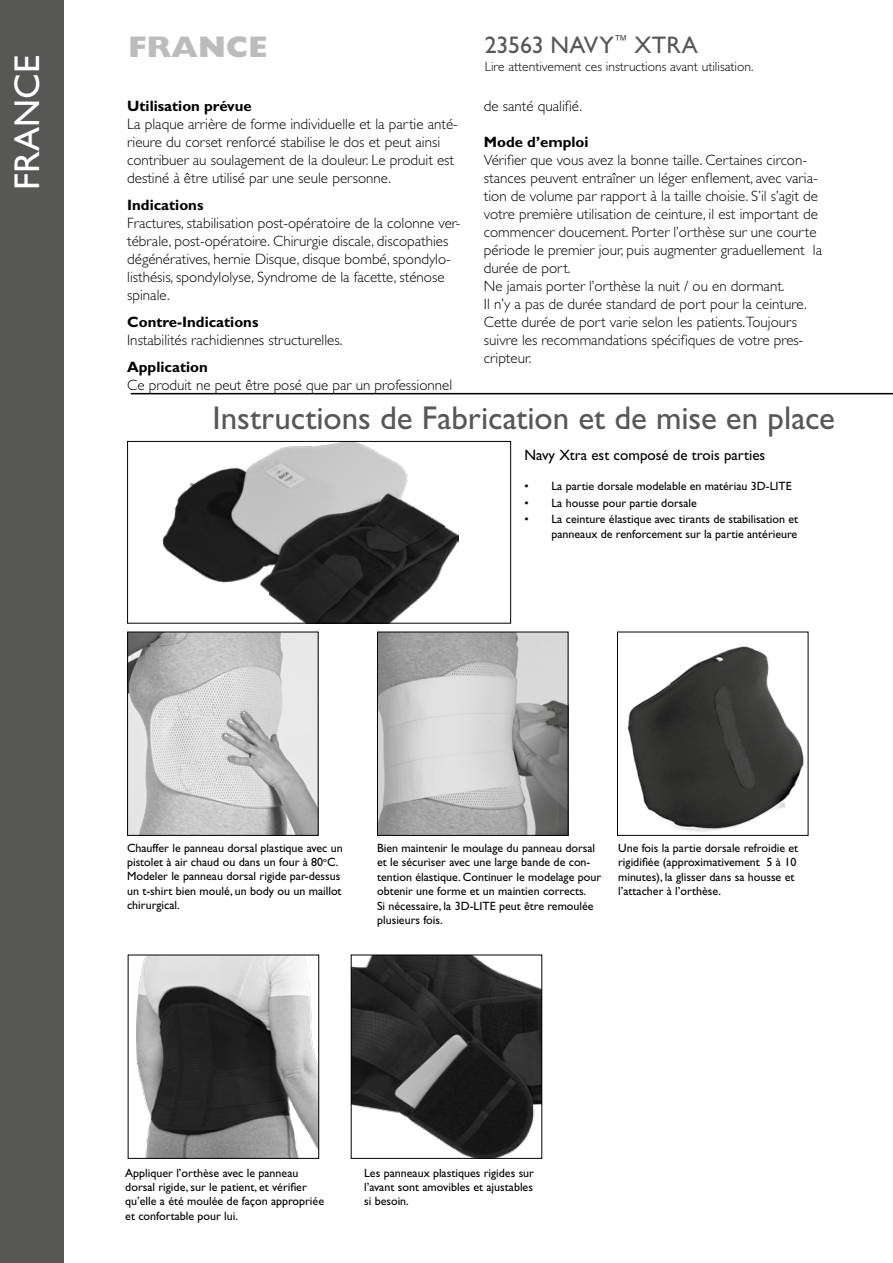
<style>
.page{position:relative;width:893px;height:1263px;background:#fff}
.page>*{position:absolute;margin:0;border:0;box-sizing:border-box;transform-origin:0 0}
.t1{font:36px "Gill Sans Std";color:#fff}
.t2{font:33px "Gill Sans Std";color:#575756}
.t3{font:800 30px "Gill Sans Std";color:#bcbcbc}
.t4{font:24px "Gill Sans Std";letter-spacing:-.005em;color:#575756}
.t5{font:300 15px/18px "Gill Sans Std";color:#000}
.t6{font:700 15px "Gill Sans Std";color:#000}
.t7{font:15px "Gill Sans Std";color:#000}
.t8{font:300 13.5px "Gill Sans Std";color:#000}
.t9{font:12px/14.4px "Gill Sans Std";color:#000}
</style>
<div class="page">
<hr style="left:131px;top:393px;width:762px;height:1px;background:#000">
<div style="left:0;top:0;width:64px;height:1263px;background:#575756"></div>
<img style="left:129px;top:634px;width:188px;height:200px">
<div style="left:127px;top:632px;width:192px;height:204px;border:1px solid #000"></div>
<img style="left:379px;top:634px;width:187px;height:200px">
<div style="left:377px;top:632px;width:191px;height:204px;border:1px solid #000"></div>
<img style="left:627px;top:646px;width:177px;height:186px">
<div style="left:617px;top:632px;width:191px;height:204px;border:1px solid #000"></div>
<img style="left:164px;top:443px;width:295px;height:178px">
<div style="left:127px;top:441px;width:384px;height:182px;border:1px solid #000"></div>
<img style="left:136px;top:957px;width:181px;height:200px">
<div style="left:128px;top:955px;width:191px;height:204px;border:1px solid #000"></div>
<img style="left:353px;top:957px;width:187px;height:200px">
<div style="left:351px;top:955px;width:191px;height:204px;border:1px solid #000"></div>
<h1 class="t1" style="left:6px;top:190px;width:136px;rotate:-90deg">FRANCE</h1>
<h3 class="t3" style="left:129px;top:29px;width:141px">FRANCE</h3>
<h3 class="t4" style="left:485px;top:31px;width:215px">23563 NAVY<sup>™</sup> XTRA</h3>
<p class="t8" style="left:485px;top:58px;width:270px">Lire attentivement ces instructions avant utilisation.</p>
<p class="t6" style="left:127px;top:97px;width:126px">Utilisation prévue</p>
<p class="t5" style="left:127px;top:116px;width:332px">La plaque arrière de forme individuelle et la partie anté&shy;rieure du corset renforcé stabilise le dos et peut ainsi contribuer au soulagement de la douleur. Le produit est destiné à être utilisé par une seule personne.</p>
<p class="t6" style="left:127px;top:196px;width:78px">Indications</p>
<p class="t5" style="left:127px;top:215px;width:335px">Fractures, stabilisation post-opératoire de la colonne ver&shy;tébrale, post-opératoire. Chirurgie discale, discopathies dégénératives, hernie Disque, disque bombé, spondylo&shy;listhésis, spondylolyse, Syndrome de la facette, sténose spinale.</p>
<p class="t6" style="left:127px;top:313px;width:133px">Contre-Indications</p>
<p class="t5" style="left:127px;top:332px;width:217px">Instabilités rachidiennes structurelles.</p>
<p class="t6" style="left:127px;top:358px;width:82px">Application</p>
<p class="t5" style="left:127px;top:377px;width:326px">Ce produit ne peut être posé que par un professionnel</p>
<p class="t5" style="left:484px;top:98px;width:100px">de santé qualifié.</p>
<p class="t6" style="left:484px;top:133px;width:106px">Mode d’emploi</p>
<p class="t5" style="left:484px;top:152px;width:340px">Vérifier que vous avez la bonne taille. Certaines circon&shy;stances peuvent entraîner un léger enflement, avec varia&shy;tion de volume par rapport à la taille choisie. S’il s’agit de votre première utilisation de ceinture, il est important de commencer doucement. Porter l’orthèse sur une courte période le premier jour, puis augmenter graduellement la durée de port.<br>Ne jamais porter l’orthèse la nuit / ou en dormant.<br>Il n’y a pas de durée standard de port pour la ceinture.<br>Cette durée de port varie selon les patients.Toujours suivre les recommandations spécifiques de votre pres&shy;cripteur.</p>
<h2 class="t2" style="left:212px;top:399px;width:624px">Instructions de Fabrication et de mise en place</h2>
<p class="t7" style="left:524px;top:446px;width:242px">Navy Xtra est composé de trois parties</p>
<p class="t9" style="left:524px;top:479px;width:269px">• La partie dorsale modelable en matériau 3D-LITE</p>
<p class="t9" style="left:524px;top:496px;width:174px">• La housse pour partie dorsale</p>
<p class="t9" style="left:524px;top:512px;width:275px;text-align:right">• La ceinture élastique avec tirants de stabilisation et panneaux de renforcement sur la partie antérieure</p>
<p class="t9" style="left:127px;top:840px;width:217px">Chauffer le panneau dorsal plastique avec un pistolet à air chaud ou dans un four à 80<sup>o</sup>C.<br>Modeler le panneau dorsal rigide par-dessus un t-shirt bien moulé, un body ou un maillot chirurgical.</p>
<p class="t9" style="left:377px;top:841px;width:226px">Bien maintenir le moulage du panneau dorsal et le sécuriser avec une large bande de con&shy;tention élastique. Continuer le modelage pour obtenir une forme et un maintien corrects.<br>Si nécessaire, la 3D-LITE peut être remoulée plusieurs fois.</p>
<p class="t9" style="left:618px;top:841px;width:182px">Une fois la partie dorsale refroidie et rigidifiée (approximativement 5 à 10 minutes), la glisser dans sa housse et l’attacher à l’orthèse.</p>
<p class="t9" style="left:125px;top:1165px;width:200px">Appliquer l’orthèse avec le panneau dorsal rigide, sur le patient, et vérifier qu’elle a été moulée de façon appropriée et confortable pour lui.</p>
<p class="t9" style="left:364px;top:1165px;width:171px;text-align:justify">Les panneaux plastiques rigides sur l’avant sont amovibles et ajustables si besoin.</p>
</div>
